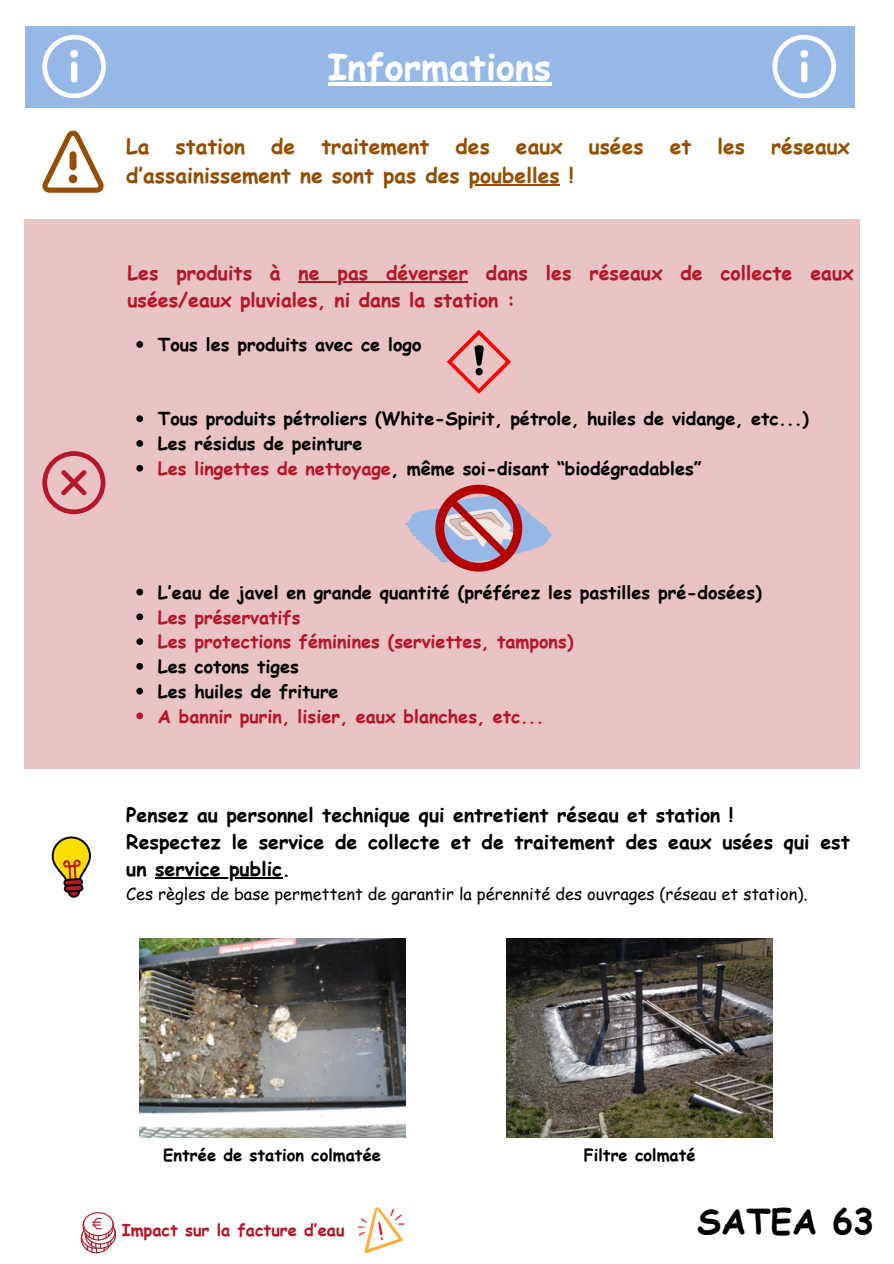
<style>
.page{position:relative;width:894px;height:1264px;background:#fff}
.page>*{position:absolute;margin:0;border:0;box-sizing:border-box;transform-origin:0 0}
.t1{font:700 36px "Comic Sans MS";color:#fff}
.t2{font:700 34.5px "Comic Sans MS";color:#000}
.t3{font:700 21px/29.2px "Comic Sans MS";color:#944f05}
.t4{font:700 19.5px/27px "Comic Sans MS";color:#000}
.t5{font:700 19.5px/27px "Comic Sans MS";color:#b61629}
.t6{font:700 18px "Comic Sans MS";color:#000}
.t7{font:700 18px "Comic Sans MS";color:#b61629}
.t8{font:16.5px "Comic Sans MS";color:#000}
.t9{font:700 16.5px "Comic Sans MS";color:#000}
.t10{font:700 16.5px "Comic Sans MS";color:#b61629}
.s1{color:#b61629}
</style>
<div class="page">
<div style="left:25px;top:26px;width:829px;height:81px;background:#95b8e6"></div>
<hr style="left:328px;top:82px;width:223px;height:3px;background:#fff">
<svg style="left:42px;top:35px;width:63px;height:63px"></svg>
<svg style="left:772px;top:35px;width:63px;height:63px"></svg>
<hr style="left:469px;top:184px;width:90px;height:1px;background:#944f05">
<svg style="left:42px;top:130px;width:62px;height:63px"></svg>
<div style="left:122px;top:219px;width:737px;height:549px;background:#eac3c4"></div>
<hr style="left:298px;top:281px;width:170px;height:1px;background:#b61629">
<svg style="left:136px;top:341px;width:7px;height:7px"></svg>
<svg style="left:136px;top:415px;width:7px;height:7px"></svg>
<svg style="left:136px;top:440px;width:7px;height:7px"></svg>
<svg style="left:136px;top:465px;width:7px;height:6px"></svg>
<svg style="left:136px;top:588px;width:7px;height:7px"></svg>
<svg style="left:136px;top:613px;width:7px;height:7px"></svg>
<svg style="left:136px;top:638px;width:7px;height:7px"></svg>
<svg style="left:136px;top:663px;width:7px;height:6px"></svg>
<svg style="left:136px;top:687px;width:7px;height:7px"></svg>
<svg style="left:136px;top:712px;width:7px;height:7px"></svg>
<div style="left:25px;top:220px;width:97px;height:548px;background:#eac3c4"></div>
<svg style="left:42px;top:451px;width:63px;height:63px;background:#da9097"></svg>
<svg style="left:446px;top:330px;width:65px;height:64px;background:#e29e9e"></svg>
<svg style="left:405px;top:482px;width:147px;height:91px;background:#c79ba8"></svg>
<hr style="left:155px;top:877px;width:127px;height:1px;background:#000">
<svg style="left:68px;top:886px;width:11px;height:10px"></svg>
<div style="left:67px;top:885px;width:13px;height:12px;border:2px solid #000;border-radius:50%"></div>
<svg style="left:51px;top:836px;width:40px;height:56px"></svg>
<img style="left:139px;top:938px;width:266px;height:199px">
<img style="left:507px;top:938px;width:265px;height:199px">
<svg style="left:81px;top:1212px;width:35px;height:41px"></svg>
<svg style="left:357px;top:1207px;width:47px;height:46px"></svg>
<h2 class="t1" style="left:328px;top:40px;width:225px">Informations</h2>
<p class="t3" style="left:126px;top:131px;width:725px">La station de traitement des eaux usées et les réseaux d’assainissement ne sont pas des poubelles !</p>
<h3 class="t5" style="left:127px;top:259px;width:727px;text-indent:171px">ne pas déverser dans les réseaux de collecte eaux usées/eaux pluviales, ni dans la station :</h3>
<h3 class="t6" style="left:158px;top:331px;width:265px">Tous les produits avec ce logo</h3>
<p class="t5" style="left:127px;top:259px;width:155px">Les produits à</p>
<p class="t6" style="left:158px;top:405px;width:652px">Tous produits pétroliers (White-Spirit, pétrole, huiles de vidange, etc...)</p>
<h3 class="t6" style="left:158px;top:430px;width:206px">Les résidus de peinture</h3>
<p class="t6" style="left:158px;top:455px;width:545px"><span class="s1">Les lingettes de nettoyage</span>, même soi-disant “biodégradables”</p>
<p class="t6" style="left:158px;top:579px;width:605px">L’eau de javel en grande quantité (préférez les pastilles pré-dosées)</p>
<p class="t7" style="left:158px;top:603px;width:144px">Les préservatifs</p>
<p class="t7" style="left:158px;top:628px;width:417px">Les protections féminines (serviettes, tampons)</p>
<p class="t6" style="left:158px;top:653px;width:142px">Les cotons tiges</p>
<p class="t6" style="left:158px;top:678px;width:182px">Les huiles de friture</p>
<p class="t7" style="left:158px;top:702px;width:387px">A bannir purin, lisier, eaux blanches, etc...</p>
<p class="t4" style="left:126px;top:800px;width:608px">Pensez au personnel technique qui entretient réseau et station !</p>
<p class="t4" style="left:126px;top:827px;width:725px">Respectez le service de collecte et de traitement des eaux usées qui est un service public.</p>
<p class="t8" style="left:126px;top:881px;width:682px">Ces règles de base permettent de garantir la pérennité des ouvrages (réseau et station).</p>
<p class="t9" style="left:163px;top:1142px;width:219px">Entrée de station colmatée</p>
<p class="t9" style="left:583px;top:1142px;width:113px">Filtre colmaté</p>
<p class="t10" style="left:122px;top:1217px;width:224px">Impact sur la facture d’eau</p>
<p class="t2" style="left:697px;top:1196px;width:178px">SATEA 63</p>
</div>
